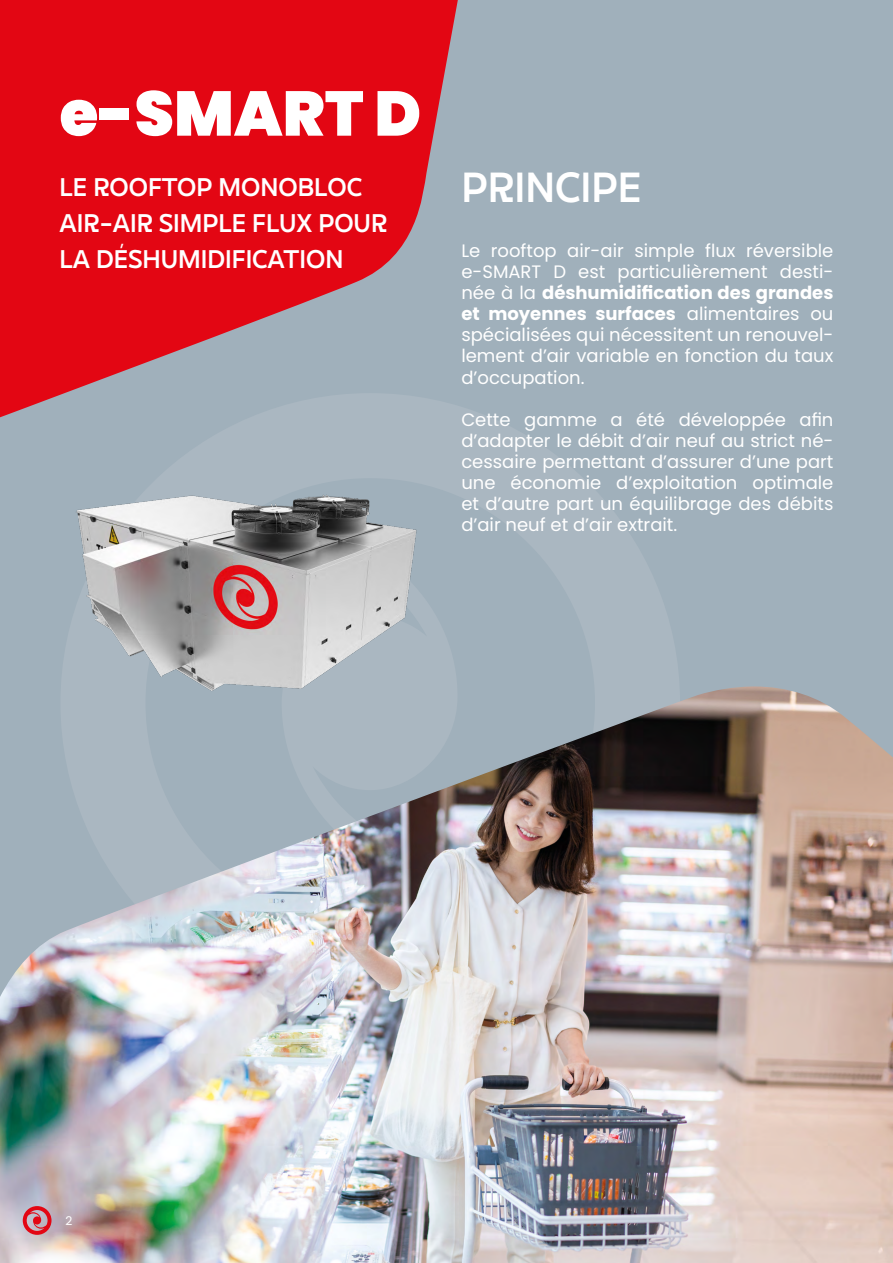
<style>
.page{position:relative;width:893px;height:1263px;background:#a0b0bb}
.page>*{position:absolute;margin:0;border:0;box-sizing:border-box;transform-origin:0 0}
.t1{font:900 63px "Poppins";color:#fff}
.t2{font:600 42px "DX Rigraf";color:#fff}
.t3{font:600 25.5px/36px "DX Rigraf";color:#fff}
.t4{font:18px/21px "Poppins";color:#fff;text-align:justify}
.t5{font:12px "Poppins";color:#fff}
.s1{font-weight:700}
</style>
<div class="page">
<svg style="left:0;top:0;width:458px;height:418px;fill:#e30613"></svg>
<svg style="left:60px;top:393px;width:398px;height:25px"></svg>
<img style="left:0;top:686px;width:893px;height:577px">
<img style="left:49px;top:494px;width:383px;height:225px">
<svg style="left:23px;top:1206px;width:33px;height:29px"></svg>
<h1 class="t1" style="left:60px;top:77px;width:363px">e-SMART D</h1>
<h3 class="t3" style="left:60px;top:168px;width:329px">LE ROOFTOP MONOBLOC<br>AIR-AIR SIMPLE FLUX POUR<br>LA DÉSHUMIDIFICATION</h3>
<h2 class="t2" style="left:461px;top:158px;width:182px">PRINCIPE</h2>
<p class="t4" style="left:461px;top:241px;width:374px">Le rooftop air-air simple flux réversible e-SMART D est particulièrement desti&shy;née à la <span class="s1">déshumidification des grandes et moyennes surfaces</span> alimentaires ou spécialisées qui nécessitent un renouvel&shy;lement d’air variable en fonction du taux d’occupation.</p>
<p class="t4" style="left:461px;top:409px;width:374px">Cette gamme a été développée afin d’adapter le débit d’air neuf au strict né&shy;cessaire permettant d’assurer d’une part une économie d’exploitation optimale et d’autre part un équilibrage des débits d’air neuf et d’air extrait.</p>
<p class="t5" style="left:70px;top:1213px;width:8px">2</p>
<p class="t5" style="left:65px;top:1213px;width:8px">2</p>
</div>
